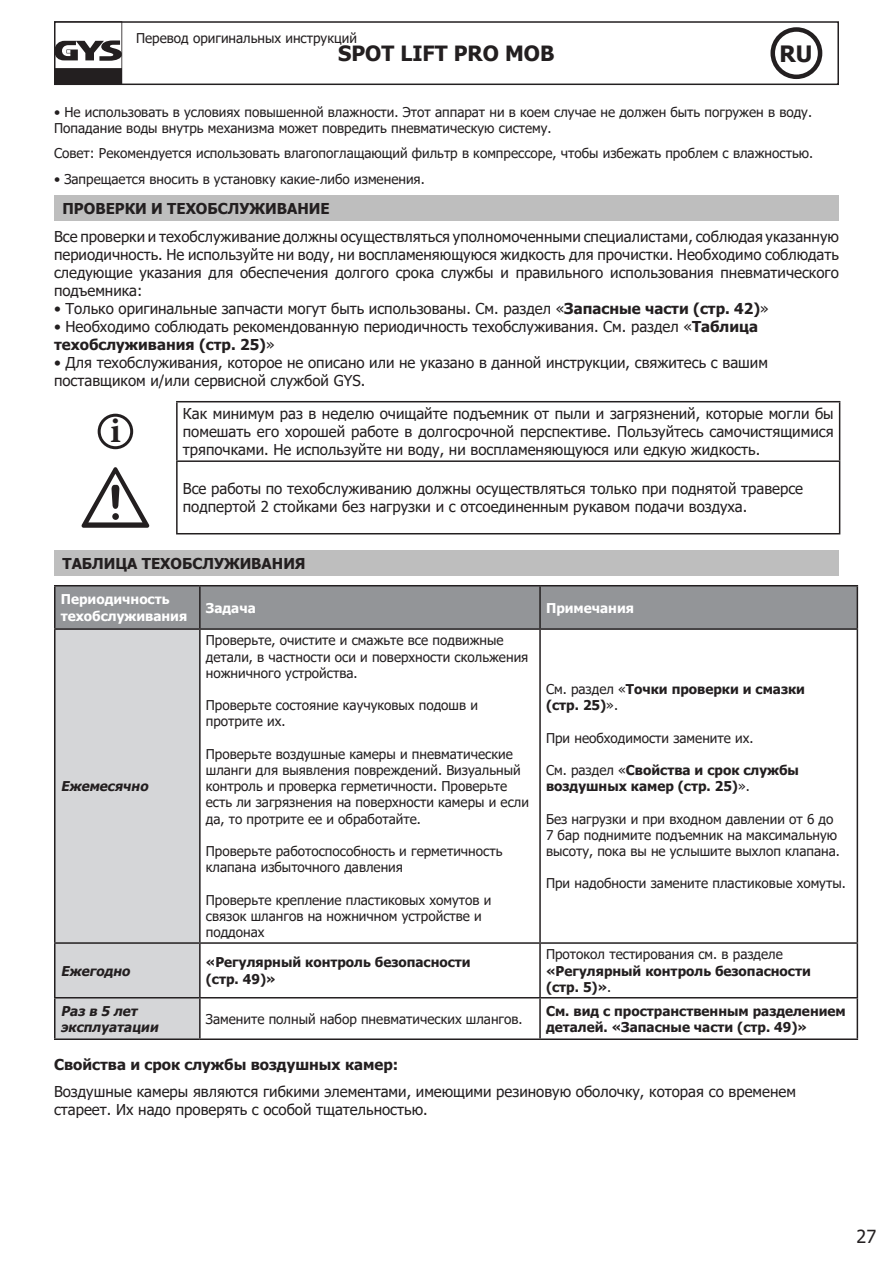
<style>
.page{position:relative;width:893px;height:1263px;background:#fff}
.page>*{position:absolute;margin:0;border:0;box-sizing:border-box;transform-origin:0 0}
.t1{font:700 36px "Minion Pro";color:#231f20}
.t2{font:700 22.5px "Tahoma";color:#231f20}
.t3{font:700 21px "Tahoma";color:#231f20}
.t4{font:18px "Tahoma";color:#231f20}
.t5{font:15px/18px "Tahoma";color:#231f20}
.t6{font:700 15px "Tahoma";color:#231f20}
.t7{font:13.5px/16.2px "Tahoma";color:#231f20}
.t8{font:700 13.5px/16.2px "Tahoma";color:#231f20}
.t9{font:700 13.5px/16.2px "Tahoma";color:#fff}
.t10{font:italic 700 13.5px/16.2px "Tahoma";color:#231f20}
.s1{font-weight:700}
.s2{font-weight:400}
</style>
<div class="page">
<div style="left:54px;top:21px;width:785px;height:64px;border:2px solid #231f20"></div>
<svg style="left:54px;top:21px;width:68px;height:64px"></svg>
<div style="left:770px;top:27px;width:52px;height:52px;border:4px solid #231f20;border-radius:50%"></div>
<div style="left:54px;top:196px;width:784px;height:25px;background:#bebebe"></div>
<hr style="left:176px;top:401px;width:664px;height:1px;background:#231f20">
<hr style="left:176px;top:402px;width:2px;height:58px;background:#231f20">
<hr style="left:839px;top:402px;width:1px;height:58px;background:#231f20">
<hr style="left:176px;top:460px;width:664px;height:2px;background:#231f20">
<hr style="left:176px;top:462px;width:2px;height:71px;background:#231f20">
<hr style="left:839px;top:462px;width:1px;height:71px;background:#231f20">
<hr style="left:176px;top:533px;width:664px;height:1px;background:#231f20">
<div style="left:98px;top:414px;width:35px;height:35px;border:3px solid #231f20;border-radius:50%"></div>
<svg style="left:81px;top:467px;width:68px;height:61px"></svg>
<div style="left:54px;top:550px;width:784px;height:26px;background:#bebebe"></div>
<div style="left:56px;top:586px;width:801px;height:42px;background:#939598"></div>
<div style="left:55px;top:629px;width:145px;height:314px;background:#d5d6d8"></div>
<div style="left:56px;top:944px;width:143px;height:94px;background:#d5d6d8"></div>
<hr style="left:54px;top:585px;width:146px;height:1px;background:#231f20">
<hr style="left:54px;top:586px;width:2px;height:42px;background:#231f20">
<hr style="left:200px;top:585px;width:340px;height:1px;background:#231f20">
<hr style="left:199px;top:586px;width:2px;height:42px;background:#231f20">
<hr style="left:540px;top:585px;width:318px;height:1px;background:#231f20">
<hr style="left:539px;top:586px;width:2px;height:42px;background:#231f20">
<hr style="left:857px;top:586px;width:1px;height:42px;background:#231f20">
<hr style="left:200px;top:628px;width:340px;height:2px;background:#231f20">
<hr style="left:540px;top:628px;width:318px;height:2px;background:#231f20">
<hr style="left:539px;top:630px;width:2px;height:312px;background:#231f20">
<hr style="left:857px;top:630px;width:1px;height:312px;background:#231f20">
<hr style="left:54px;top:944px;width:2px;height:53px;background:#231f20">
<hr style="left:200px;top:942px;width:340px;height:2px;background:#231f20">
<hr style="left:199px;top:944px;width:2px;height:53px;background:#231f20">
<hr style="left:540px;top:942px;width:318px;height:2px;background:#231f20">
<hr style="left:539px;top:944px;width:2px;height:53px;background:#231f20">
<hr style="left:857px;top:944px;width:1px;height:53px;background:#231f20">
<hr style="left:54px;top:997px;width:146px;height:1px;background:#231f20">
<hr style="left:54px;top:998px;width:2px;height:40px;background:#231f20">
<hr style="left:200px;top:997px;width:340px;height:1px;background:#231f20">
<hr style="left:199px;top:998px;width:2px;height:40px;background:#231f20">
<hr style="left:540px;top:997px;width:318px;height:1px;background:#231f20">
<hr style="left:539px;top:998px;width:2px;height:40px;background:#231f20">
<hr style="left:857px;top:998px;width:1px;height:40px;background:#231f20">
<hr style="left:54px;top:1038px;width:146px;height:2px;background:#231f20">
<hr style="left:200px;top:1038px;width:340px;height:2px;background:#231f20">
<hr style="left:540px;top:1038px;width:318px;height:2px;background:#231f20">
<hr style="left:54px;top:628px;width:146px;height:2px;background:#231f20">
<hr style="left:54px;top:630px;width:2px;height:312px;background:#231f20">
<hr style="left:199px;top:630px;width:2px;height:312px;background:#231f20">
<hr style="left:54px;top:942px;width:146px;height:2px;background:#231f20">
<p class="t7" style="left:136px;top:30px;width:222px">Перевод оригинальных инструкций</p>
<h3 class="t3" style="left:338px;top:39px;width:218px">SPOT LIFT PRO MOB</h3>
<h2 class="t2" style="left:779px;top:38px;width:34px">RU</h2>
<p class="t7" style="left:54px;top:104px;width:760px">• Не использовать в условиях повышенной влажности. Этот аппарат ни в коем случае не должен быть погружен в воду.</p>
<p class="t7" style="left:54px;top:121px;width:499px">Попадание воды внутрь механизма может повредить пневматическую систему.</p>
<p class="t7" style="left:54px;top:145px;width:761px">Совет: Рекомендуется использовать влагопоглащающий фильтр в компрессоре, чтобы избежать проблем с влажностью.</p>
<p class="t7" style="left:54px;top:172px;width:372px">• Запрещается вносить в установку какие-либо изменения.</p>
<p class="t6" style="left:63px;top:198px;width:269px">ПРОВЕРКИ И ТЕХОБСЛУЖИВАНИЕ</p>
<p class="t5" style="left:54px;top:229px;width:786px;text-align:justify">Все проверки и техобслуживание должны осуществляться уполномоченными специалистами, соблюдая указанную периодичность. Не используйте ни воду, ни воспламеняющуюся жидкость для прочистки. Необходимо соблюдать следующие указания для обеспечения долгого срока службы и правильного использования пневматического подъемника:</p>
<p class="t5" style="left:54px;top:301px;width:716px">• Только оригинальные запчасти могут быть использованы. См. раздел «<span class="s1">Запасные части (стр. 42)</span>»</p>
<p class="t5" style="left:54px;top:319px;width:705px">• Необходимо соблюдать рекомендованную периодичность техобслуживания. См. раздел «<span class="s1">Таблица техобслуживания (стр. 25)</span>»</p>
<p class="t5" style="left:54px;top:355px;width:715px">• Для техобслуживания, которое не описано или не указано в данной инструкции, свяжитесь с вашим поставщиком и/или сервисной службой GYS.</p>
<p class="t1" style="left:110px;top:406px;width:12px">i</p>
<p class="t5" style="left:183px;top:406px;width:652px;text-align:justify">Как минимум раз в неделю очищайте подъемник от пыли и загрязнений, которые могли бы помешать его хорошей работе в долгосрочной перспективе. Пользуйтесь самочистящимися тряпочками. Не используйте ни воду, ни воспламеняющуюся или едкую жидкость.</p>
<p class="t5" style="left:183px;top:481px;width:622px">Все работы по техобслуживанию должны осуществляться только при поднятой траверсе подпертой 2 стойками без нагрузки и с отсоединенным рукавом подачи воздуха.</p>
<p class="t6" style="left:63px;top:553px;width:245px">ТАБЛИЦА ТЕХОБСЛУЖИВАНИЯ</p>
<p class="t9" style="left:61px;top:592px;width:128px">Периодичность техобслуживания</p>
<p class="t9" style="left:206px;top:600px;width:51px">Задача</p>
<p class="t9" style="left:546px;top:600px;width:90px">Примечания</p>
<p class="t10" style="left:61px;top:779px;width:92px">Ежемесячно</p>
<p class="t10" style="left:61px;top:963px;width:74px">Ежегодно</p>
<p class="t7" style="left:206px;top:633px;width:324px">Проверьте, очистите и смажьте все подвижные детали, в частности оси и поверхности скольжения ножничного устройства.</p>
<p class="t7" style="left:206px;top:698px;width:274px">Проверьте состояние каучуковых подошв и протрите их.</p>
<p class="t7" style="left:206px;top:746px;width:325px">Проверьте воздушные камеры и пневматические шланги для выявления повреждений. Визуальный контроль и проверка герметичности. Проверьте есть ли загрязнения на поверхности камеры и если да, то протрите ее и обработайте.</p>
<p class="t7" style="left:206px;top:844px;width:298px">Проверьте работоспособность и герметичность клапана избыточного давления</p>
<p class="t7" style="left:206px;top:892px;width:287px">Проверьте крепление пластиковых хомутов и связок шлангов на ножничном устройстве и поддонах</p>
<p class="t8" style="left:206px;top:955px;width:266px">«Регулярный контроль безопасности</p>
<p class="t8" style="left:206px;top:971px;width:71px">(стр. 49)»</p>
<p class="t8" style="left:546px;top:681px;width:261px"><span class="s2">См. раздел «</span>Точки проверки и смазки</p>
<p class="t8" style="left:546px;top:698px;width:74px">(стр. 25)<span class="s2">».</span></p>
<p class="t7" style="left:546px;top:730px;width:209px">При необходимости замените их.</p>
<p class="t8" style="left:546px;top:762px;width:254px"><span class="s2">См. раздел «</span>Свойства и срок службы воздушных камер (стр. 25)<span class="s2">».</span></p>
<p class="t7" style="left:546px;top:811px;width:295px">Без нагрузки и при входном давлении от 6 до<br>7 бар поднимите подъемник на максимальную высоту, пока вы не услышите выхлоп клапана.</p>
<p class="t7" style="left:546px;top:876px;width:301px">При надобности замените пластиковые хомуты.</p>
<p class="t7" style="left:546px;top:947px;width:266px">Протокол тестирования см. в разделе <span class="s1">«Регулярный контроль безопасности</span></p>
<p class="t8" style="left:546px;top:979px;width:67px">(стр. 5)»<span class="s2">.</span></p>
<p class="t10" style="left:61px;top:1003px;width:102px">Раз в 5 лет эксплуатации</p>
<p class="t7" style="left:206px;top:1011px;width:318px">Замените полный набор пневматических шлангов.</p>
<p class="t8" style="left:546px;top:1003px;width:301px">См. вид с пространственным разделением деталей. «Запасные части (стр. 49)»</p>
<p class="t6" style="left:54px;top:1054px;width:346px">Свойства и срок службы воздушных камер:</p>
<p class="t5" style="left:54px;top:1083px;width:743px">Воздушные камеры являются гибкими элементами, имеющими резиновую оболочку, которая со временем стареет. Их надо проверять с особой тщательностью.</p>
<h3 class="t4" style="left:856px;top:1224px;width:21px">27</h3>
</div>
